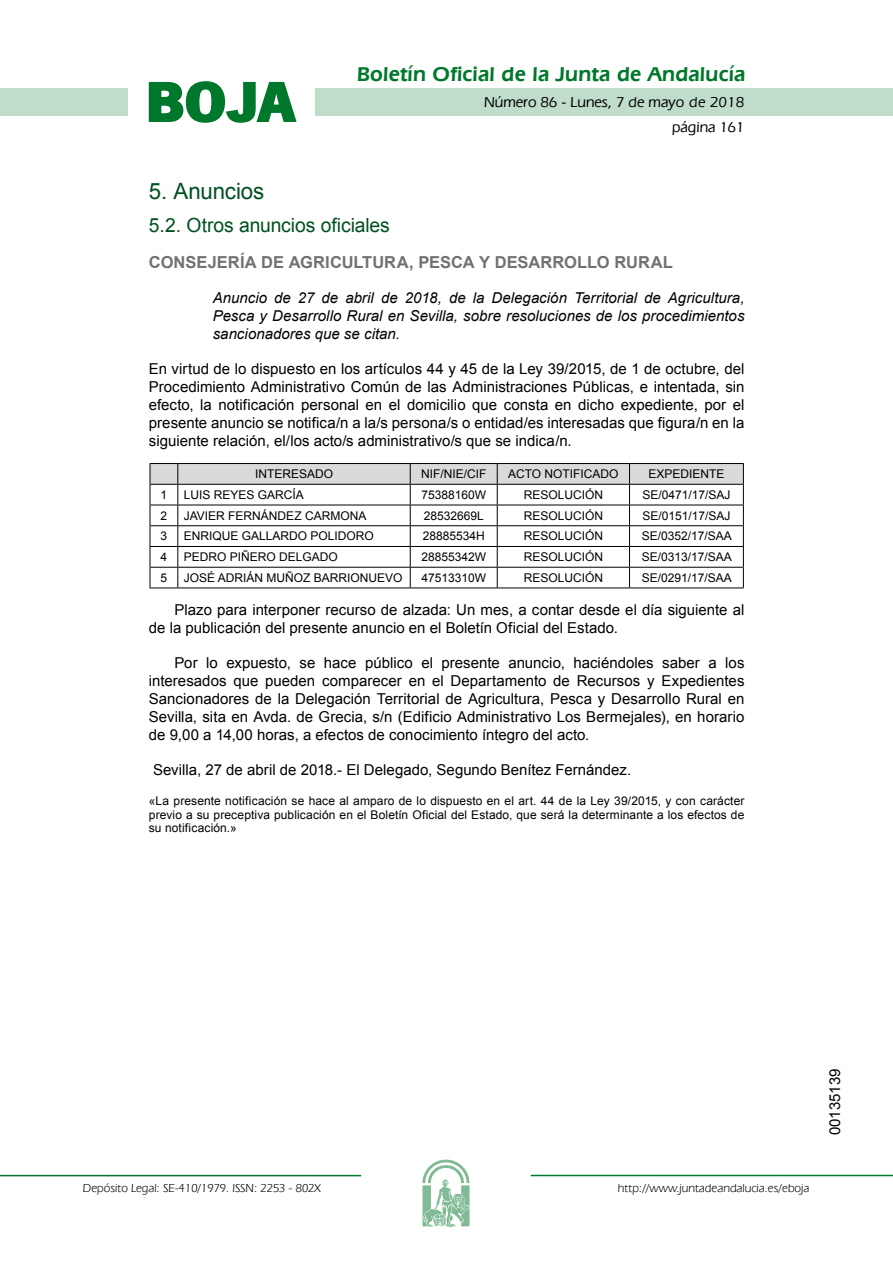
<style>
.page{position:relative;width:893px;height:1263px;background:#fff}
.page>*{position:absolute;margin:0;border:0;box-sizing:border-box;transform-origin:0 0}
.t1{font:700 57.75px "News Got T";color:#00782c;scale:1.14 1}
.t2{font:22.5px "Arial";letter-spacing:-.005em;color:#00501f}
.t3{font:600 21px "Eras IT Cby BT";letter-spacing:.01em;color:#00782c}
.t4{font:19.5px "Arial";letter-spacing:-.005em;color:#00501f}
.t5{font:700 16.5px "Arial";color:#707173}
.t6{font:15px/18px "Arial";color:#000;text-align:justify}
.t7{font:italic 15px/18px "Arial";color:#000;text-align:justify}
.t8{font:500 15px/24.5px "Eras IT Cby BT";color:#000;text-align:right}
.t9{font:12px/13.5px "Arial";color:#000;text-align:justify}
.t10{font:12px "Eras IT Cby BT";color:#000}
</style>
<div class="page">
<div style="left:315px;top:88px;width:577px;height:28px;background:#bfddca"></div>
<div style="left:0;top:88px;width:128px;height:28px;background:#bfddca"></div>
<hr style="left:0;top:1175px;width:361px;height:1px;background:#00782c">
<svg style="left:422px;top:1159px;width:47px;height:68px"></svg>
<hr style="left:531px;top:1175px;width:361px;height:1px;background:#00782c">
<svg style="left:148px;top:81px;width:149px;height:42px"></svg>
<svg style="left:150px;top:463px;width:594px;height:126px"></svg>
<hr style="left:178px;top:588px;width:232px;height:1px;background:#000">
<hr style="left:410px;top:588px;width:87px;height:1px;background:#000">
<hr style="left:497px;top:588px;width:132px;height:1px;background:#000">
<hr style="left:629px;top:588px;width:114px;height:1px;background:#000">
<h1 class="t1" style="left:145px;top:68px;width:133px">BOJA</h1>
<h3 class="t3" style="left:357px;top:62px;width:390px">Boletín Oficial de la Junta de Andalucía</h3>
<p class="t8" style="left:484px;top:90px;width:262px">Número 86 - Lunes, 7 de mayo de 2018 página 161</p>
<h2 class="t2" style="left:149px;top:177px;width:117px">5. Anuncios</h2>
<h3 class="t4" style="left:149px;top:212px;width:242px">5.2. Otros anuncios oficiales</h3>
<p class="t5" style="left:149px;top:251px;width:525px">CONSEJERÍA DE AGRICULTURA, PESCA Y DESARROLLO RURAL</p>
<p class="t7" style="left:213px;top:289px;width:533px">Anuncio de 27 de abril de 2018, de la Delegación Territorial de Agricultura, Pesca y Desarrollo Rural en Sevilla, sobre resoluciones de los procedimientos sancionadores que se citan.</p>
<p class="t6" style="left:149px;top:360px;width:597px">En virtud de lo dispuesto en los artículos 44 y 45 de la Ley 39/2015, de 1 de octubre, del Procedimiento Administrativo Común de las Administraciones Públicas, e intentada, sin efecto, la notificación personal en el domicilio que consta en dicho expediente, por el presente anuncio se notifica/n a la/s persona/s o entidad/es interesadas que figura/n en la siguiente relación, el/los acto/s administrativo/s que se indica/n.</p>
<p class="t9" style="left:255px;top:467px;width:80px">INTERESADO</p>
<p class="t9" style="left:421px;top:467px;width:67px">NIF/NIE/CIF</p>
<p class="t9" style="left:508px;top:467px;width:112px">ACTO NOTIFICADO</p>
<p class="t9" style="left:648px;top:467px;width:78px">EXPEDIENTE</p>
<p class="t9" style="left:160px;top:488px;width:8px">1</p>
<p class="t9" style="left:184px;top:488px;width:122px">LUIS REYES GARCÍA</p>
<p class="t9" style="left:421px;top:488px;width:66px">75388160W</p>
<p class="t9" style="left:523px;top:488px;width:81px">RESOLUCIÓN</p>
<p class="t9" style="left:642px;top:488px;width:90px">SE/0471/17/SAJ</p>
<p class="t9" style="left:160px;top:509px;width:8px">2</p>
<p class="t9" style="left:184px;top:509px;width:184px">JAVIER FERNÁNDEZ CARMONA</p>
<p class="t9" style="left:424px;top:509px;width:62px">28532669L</p>
<p class="t9" style="left:523px;top:509px;width:81px">RESOLUCIÓN</p>
<p class="t9" style="left:642px;top:509px;width:90px">SE/0151/17/SAJ</p>
<p class="t9" style="left:160px;top:530px;width:8px">3</p>
<p class="t9" style="left:184px;top:530px;width:192px">ENRIQUE GALLARDO POLIDORO</p>
<p class="t9" style="left:422px;top:530px;width:64px">28885534H</p>
<p class="t9" style="left:523px;top:530px;width:81px">RESOLUCIÓN</p>
<p class="t9" style="left:641px;top:530px;width:92px">SE/0352/17/SAA</p>
<p class="t9" style="left:160px;top:550px;width:8px">4</p>
<p class="t9" style="left:184px;top:550px;width:156px">PEDRO PIÑERO DELGADO</p>
<p class="t9" style="left:421px;top:550px;width:66px">28855342W</p>
<p class="t9" style="left:523px;top:550px;width:81px">RESOLUCIÓN</p>
<p class="t9" style="left:641px;top:550px;width:92px">SE/0313/17/SAA</p>
<p class="t9" style="left:160px;top:571px;width:8px">5</p>
<p class="t9" style="left:184px;top:571px;width:220px">JOSÉ ADRIÁN MUÑOZ BARRIONUEVO</p>
<p class="t9" style="left:421px;top:571px;width:66px">47513310W</p>
<p class="t9" style="left:523px;top:571px;width:81px">RESOLUCIÓN</p>
<p class="t9" style="left:641px;top:571px;width:92px">SE/0291/17/SAA</p>
<p class="t6" style="left:149px;top:601px;width:597px;text-indent:26px">Plazo para interponer recurso de alzada: Un mes, a contar desde el día siguiente al de la publicación del presente anuncio en el Boletín Oficial del Estado.</p>
<p class="t6" style="left:149px;top:654px;width:597px;text-indent:26px">Por lo expuesto, se hace público el presente anuncio, haciéndoles saber a los interesados que pueden comparecer en el Departamento de Recursos y Expedientes Sancionadores de la Delegación Territorial de Agricultura, Pesca y Desarrollo Rural en Sevilla, sita en Avda. de Grecia, s/n (Edificio Administrativo Los Bermejales), en horario de 9,00 a 14,00 horas, a efectos de conocimiento íntegro del acto.</p>
<p class="t6" style="left:153px;top:761px;width:479px">Sevilla, 27 de abril de 2018.- El Delegado, Segundo Benítez Fernández.</p>
<p class="t9" style="left:149px;top:794px;width:597px">«La presente notificación se hace al amparo de lo dispuesto en el art. 44 de la Ley 39/2015, y con carácter previo a su preceptiva publicación en el Boletín Oficial del Estado, que será la determinante a los efectos de su notificación.»</p>
<p class="t10" style="left:83px;top:1181px;width:239px">Depósito Legal: SE-410/1979. ISSN: 2253 - 802X</p>
<p class="t10" style="left:618px;top:1181px;width:193px">http://www.juntadeandalucia.es/eboja</p>
<p class="t6" style="left:826px;top:1135px;width:68px;rotate:-90deg">00135139</p>
</div>
